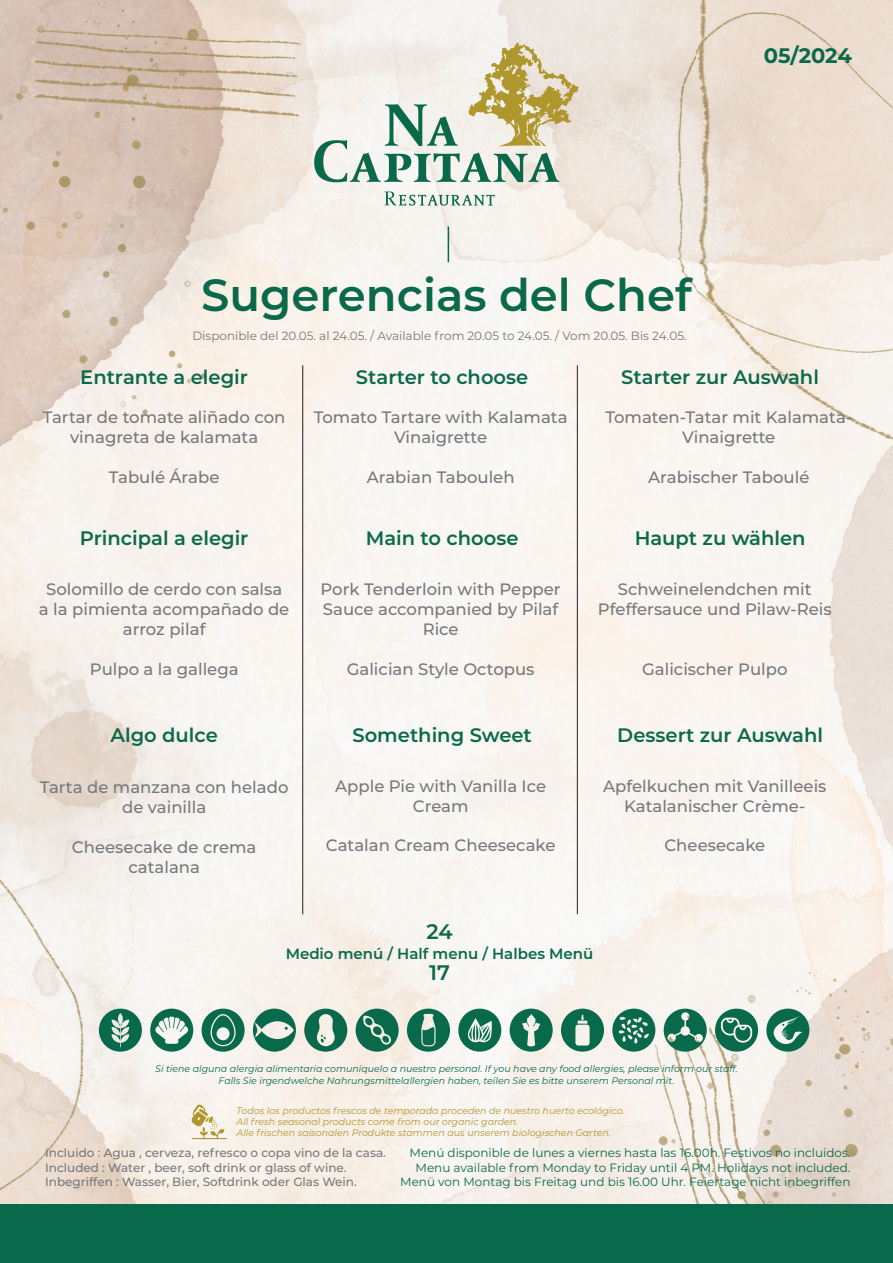
<style>
.page{position:relative;width:893px;height:1263px;background:#fff}
.page>*{position:absolute;margin:0;border:0;box-sizing:border-box;transform-origin:0 0}
.t1{font:600 45px "Montserrat";color:#0b694b}
.t2{font:700 21px "Montserrat";letter-spacing:-.005em;color:#0b694b}
.t3{font:600 21px "Montserrat";color:#0b694b}
.t4{font:600 19.5px "Montserrat";color:#0b694b}
.t5{font:500 16.5px/19.8px "Montserrat";color:#76787b;text-align:center}
.t6{font:600 15px "Montserrat";color:#0b694b}
.t7{font:12px "Montserrat";color:#0b694b}
.t8{font:500 12px "Montserrat";color:#76787b}
.t9{font:12px "Montserrat";color:#76787b}
.t10{font:italic 9.45px/11.4px "Montserrat";color:#0b694b;text-align:center}
.t11{font:italic 9.45px "Montserrat";color:#af972d}
</style>
<div class="page">
<img style="left:1px;top:0;width:892px;height:1204px">
<div style="left:0;top:1204px;width:893px;height:59px;background:#086a4b"></div>
<svg style="left:384px;top:191px;width:111px;height:15px"></svg>
<svg style="left:314px;top:42px;width:265px;height:140px"></svg>
<hr style="left:448px;top:226px;width:1px;height:36px;background:#0b694b">
<hr style="left:302px;top:365px;width:1px;height:549px;background:#231f20">
<hr style="left:577px;top:365px;width:1px;height:549px;background:#231f20">
<svg style="left:191px;top:1104px;width:36px;height:35px"></svg>
<svg style="left:664px;top:1008px;width:43px;height:44px;background:#5e9a84"></svg>
<svg style="left:253px;top:1008px;width:43px;height:44px;background:#77a793"></svg>
<svg style="left:150px;top:1008px;width:43px;height:44px"></svg>
<svg style="left:356px;top:1008px;width:43px;height:44px;background:#56957d"></svg>
<svg style="left:407px;top:1008px;width:43px;height:44px;background:#5a9781"></svg>
<svg style="left:561px;top:1008px;width:43px;height:44px;background:#68a08b"></svg>
<svg style="left:304px;top:1008px;width:43px;height:44px;background:#75a691"></svg>
<svg style="left:766px;top:1008px;width:43px;height:44px"></svg>
<svg style="left:99px;top:1008px;width:43px;height:44px;background:#639d88"></svg>
<svg style="left:202px;top:1008px;width:43px;height:44px;background:#5e9b86"></svg>
<svg style="left:510px;top:1008px;width:43px;height:44px;background:#619c87"></svg>
<svg style="left:612px;top:1008px;width:43px;height:44px;background:#5a9982"></svg>
<svg style="left:456px;top:1006px;width:47px;height:48px"></svg>
<svg style="left:713px;top:1006px;width:47px;height:48px"></svg>
<p class="t2" style="left:764px;top:40px;width:90px">05/2024</p>
<p class="t1" style="left:201px;top:264px;width:492px">Sugerencias del Chef</p>
<p class="t9" style="left:192px;top:327px;width:496px">Disponible del 20.05. al 24.05. / Available from 20.05 to 24.05. / Vom 20.05. Bis 24.05.</p>
<p class="t4" style="left:80px;top:363px;width:169px">Entrante a elegir</p>
<p class="t5" style="left:43px;top:407px;width:244px">Tartar de tomate aliñado con vinagreta de kalamata</p>
<p class="t5" style="left:109px;top:466px;width:112px">Tabulé Árabe</p>
<p class="t4" style="left:80px;top:525px;width:170px">Principal a elegir</p>
<p class="t5" style="left:39px;top:579px;width:252px">Solomillo de cerdo con salsa<br>a la pimienta acompañado de arroz pilaf</p>
<p class="t5" style="left:90px;top:658px;width:150px">Pulpo a la gallega</p>
<p class="t4" style="left:111px;top:721px;width:109px">Algo dulce</p>
<p class="t5" style="left:40px;top:777px;width:250px">Tarta de manzana con helado de vainilla</p>
<p class="t5" style="left:72px;top:836px;width:186px">Cheesecake de crema catalana</p>
<p class="t4" style="left:356px;top:363px;width:174px">Starter to choose</p>
<p class="t5" style="left:314px;top:407px;width:255px">Tomato Tartare with Kalamata<br>Vinaigrette</p>
<p class="t5" style="left:367px;top:466px;width:149px">Arabian Tabouleh</p>
<p class="t4" style="left:366px;top:525px;width:154px">Main to choose</p>
<p class="t5" style="left:321px;top:579px;width:242px">Pork Tenderloin with Pepper<br>Sauce accompanied by Pilaf<br>Rice</p>
<p class="t5" style="left:347px;top:658px;width:189px">Galician Style Octopus</p>
<p class="t4" style="left:352px;top:721px;width:181px">Something Sweet</p>
<p class="t5" style="left:335px;top:775px;width:212px">Apple Pie with Vanilla Ice<br>Cream</p>
<p class="t5" style="left:326px;top:835px;width:231px">Catalan Cream Cheesecake</p>
<p class="t3" style="left:426px;top:916px;width:28px">24</p>
<p class="t4" style="left:621px;top:363px;width:199px">Starter zur Auswahl</p>
<p class="t5" style="left:605px;top:407px;width:248px">Tomaten-Tatar mit Kalamata-<br>Vinaigrette</p>
<p class="t5" style="left:648px;top:466px;width:163px">Arabischer Taboulé</p>
<p class="t4" style="left:635px;top:525px;width:172px">Haupt zu wählen</p>
<p class="t5" style="left:598px;top:579px;width:235px">Schweinelendchen mit<br>Pfeffersauce und Pilaw-Reis</p>
<p class="t5" style="left:642px;top:658px;width:147px">Galicischer Pulpo</p>
<p class="t4" style="left:617px;top:721px;width:207px">Dessert zur Auswahl</p>
<p class="t5" style="left:603px;top:775px;width:225px">Apfelkuchen mit Vanilleeis</p>
<p class="t5" style="left:624px;top:795px;width:183px">Katalanischer Crème-</p>
<p class="t5" style="left:664px;top:835px;width:102px">Cheesecake</p>
<p class="t6" style="left:286px;top:943px;width:309px">Medio menú / Half menu / Halbes Menü</p>
<p class="t3" style="left:429px;top:957px;width:22px">17</p>
<p class="t10" style="left:155px;top:1063px;width:584px">Si tiene alguna alergia alimentaria comuníquelo a nuestro personal. If you have any food allergies, please inform our staff.<br>Falls Sie irgendwelche Nahrungsmittelallergien haben, teilen Sie es bitte unserem Personal mit.</p>
<p class="t11" style="left:237px;top:1104px;width:389px">Todos los productos frescos de temporada proceden de nuestro huerto ecológico.</p>
<p class="t11" style="left:237px;top:1115px;width:283px">All fresh seasonal products come from our organic garden.</p>
<p class="t11" style="left:237px;top:1126px;width:376px">Alle frischen saisonalen Produkte stammen aus unserem biologischen Garten.</p>
<p class="t8" style="left:45px;top:1144px;width:342px">Incluido : Agua , cerveza, refresco o copa vino de la casa.</p>
<p class="t8" style="left:45px;top:1159px;width:303px">Included : Water , beer, soft drink or glass of wine.</p>
<p class="t8" style="left:45px;top:1173px;width:313px">Inbegriffen : Wasser, Bier, Softdrink oder Glas Wein.</p>
<p class="t7" style="left:410px;top:1145px;width:442px">Menú disponible de lunes a viernes hasta las 16.00h. Festivos no incluidos.</p>
<p class="t7" style="left:416px;top:1159px;width:436px">Menu available from Monday to Friday until 4 PM. Holidays not included.</p>
<p class="t7" style="left:400px;top:1173px;width:452px">Menü von Montag bis Freitag und bis 16.00 Uhr. Feiertage nicht inbegriffen</p>
</div>
